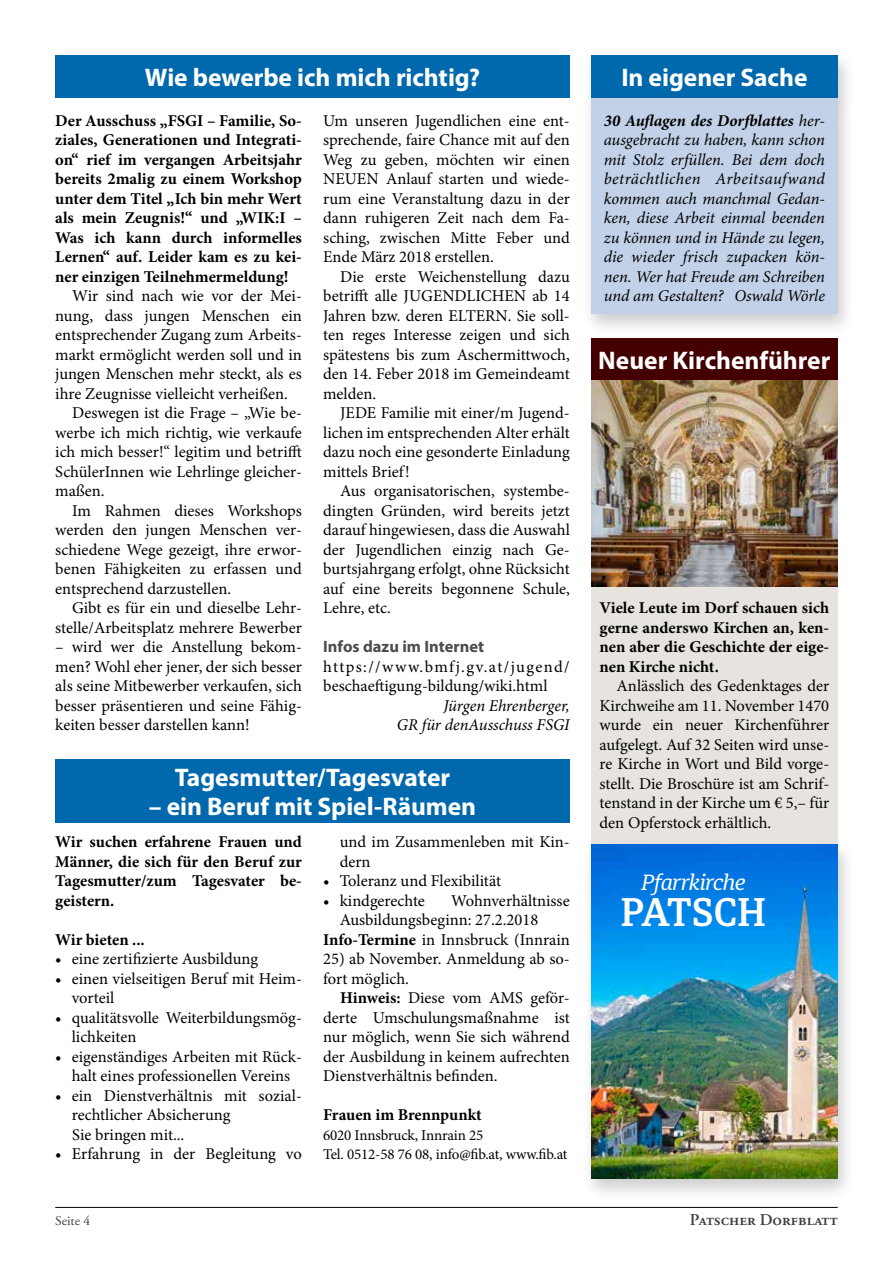
<style>
.page{position:relative;width:893px;height:1263px;background:#fff}
.page>*{position:absolute;margin:0;border:0;box-sizing:border-box;transform-origin:0 0}
.t1{font:600 39.9px "Diaria Pro";color:#fff}
.t2{font:700 25.5px "Myriad Pro";letter-spacing:-.005em;color:#fff}
.t3{font:600 22.95px/25.5px "Diaria Pro";color:#fff}
.t4{font:italic 21.9px "Diaria Pro";letter-spacing:-.05em;color:#fff}
.t5{font:16.5px/19.5px "Minion Pro";color:#000;text-align:justify}
.t6{font:700 16.5px/19.5px "Minion Pro";color:#000;text-align:justify}
.t7{font:italic 16.5px/19.5px "Minion Pro";letter-spacing:-.005em;color:#000;text-align:right}
.t8{font:700 16.5px "Myriad Pro";color:#4d4d4f}
.t9{font:600 16.5px "Adobe Garamond Pro";color:#414042}
.t10{font:15px/19.5px "Minion Pro";letter-spacing:-.01em;color:#000}
.t11{font:13.5px "Adobe Garamond Pro";color:#414042}
.s1{font-weight:700}
</style>
<div class="page">
<hr style="left:55px;top:1207px;width:783px;height:1px;background:#000">
<div style="left:591px;top:338px;width:247px;height:841px;background:#e7e3de"></div>
<div style="left:55px;top:55px;width:515px;height:43px;background:#0068ac"></div>
<div style="left:55px;top:759px;width:515px;height:64px;background:#0068ac"></div>
<div style="left:591px;top:338px;width:247px;height:43px;background:#400"></div>
<div style="left:581px;top:839px;width:275px;height:362px;background:#000;opacity:.2"></div>
<img style="left:591px;top:845px;width:247px;height:334px">
<div style="left:581px;top:49px;width:275px;height:72px;background:#000;opacity:.2"></div>
<div style="left:591px;top:55px;width:247px;height:43px;background:#0068ac"></div>
<img style="left:591px;top:381px;width:247px;height:205px">
<div style="left:581px;top:92px;width:275px;height:245px;background:#000;opacity:.2"></div>
<div style="left:591px;top:98px;width:247px;height:216px;background:#c2d1e8"></div>
<h2 class="t2" style="left:145px;top:61px;width:337px">Wie bewerbe ich mich richtig?</h2>
<p class="t6" style="left:55px;top:110px;width:248px">Der Ausschuss „FSGI – Familie, So&shy;ziales, Generationen und Integrati&shy;on“ rief im vergangen Arbeitsjahr bereits 2malig zu einem Workshop unter dem Titel „Ich bin mehr Wert als mein Zeugnis!“ und „WIK:I – Was ich kann durch informelles Lernen“ auf. Leider kam es zu kei&shy;ner einzigen Teilnehmermeldung!</p>
<p class="t5" style="left:72px;top:286px;width:231px">Wir sind nach wie vor der Mei-</p>
<p class="t5" style="left:55px;top:306px;width:248px">nung, dass jungen Menschen ein</p>
<p class="t5" style="left:55px;top:325px;width:248px">entsprechender Zugang zum Arbeits-</p>
<p class="t5" style="left:55px;top:345px;width:248px">markt ermöglicht werden soll und in</p>
<p class="t5" style="left:55px;top:364px;width:248px">jungen Menschen mehr steckt, als es</p>
<p class="t5" style="left:55px;top:384px;width:234px">ihre Zeugnisse vielleicht verheißen.</p>
<p class="t5" style="left:72px;top:403px;width:231px">Deswegen ist die Frage – „Wie be-</p>
<p class="t5" style="left:55px;top:423px;width:248px">werbe ich mich richtig, wie verkaufe</p>
<p class="t5" style="left:55px;top:442px;width:248px">ich mich besser!“ legitim und betrifft</p>
<p class="t5" style="left:55px;top:462px;width:248px">SchülerInnen wie Lehrlinge gleicher-</p>
<p class="t5" style="left:55px;top:481px;width:51px">maßen.</p>
<p class="t5" style="left:72px;top:501px;width:231px">Im Rahmen dieses Workshops</p>
<p class="t5" style="left:55px;top:520px;width:248px">werden den jungen Menschen ver-</p>
<p class="t5" style="left:55px;top:540px;width:248px">schiedene Wege gezeigt, ihre erwor-</p>
<p class="t5" style="left:55px;top:559px;width:248px">benen Fähigkeiten zu erfassen und</p>
<p class="t5" style="left:55px;top:579px;width:177px">entsprechend darzustellen.</p>
<p class="t5" style="left:72px;top:598px;width:231px">Gibt es für ein und dieselbe Lehr-</p>
<p class="t5" style="left:55px;top:618px;width:248px">stelle/Arbeitsplatz mehrere Bewerber</p>
<p class="t5" style="left:55px;top:637px;width:248px">– wird wer die Anstellung bekom&shy;men? Wohl eher jener, der sich besser als seine Mitbewerber verkaufen, sich besser präsentieren und seine Fähig&shy;keiten besser darstellen kann!</p>
<p class="t5" style="left:323px;top:111px;width:248px">Um unseren Jugendlichen eine ent&shy;sprechende, faire Chance mit auf den Weg zu geben, möchten wir einen NEUEN Anlauf starten und wiede&shy;rum eine Veranstaltung dazu in der dann ruhigeren Zeit nach dem Fa&shy;sching, zwischen Mitte Feber und Ende März 2018 erstellen.</p>
<p class="t5" style="left:323px;top:267px;width:248px;text-indent:17px">Die erste Weichenstellung dazu betrifft alle JUGENDLICHEN ab 14<br>Jahren bzw. deren ELTERN. Sie soll&shy;ten reges Interesse zeigen und sich spätestens bis zum Aschermittwoch, den 14. Feber 2018 im Gemeindeamt melden.</p>
<p class="t5" style="left:323px;top:403px;width:248px;text-indent:17px">JEDE Familie mit einer/m Jugend&shy;lichen im entsprechenden Alter erhält dazu noch eine gesonderte Einladung mittels Brief!</p>
<p class="t5" style="left:323px;top:481px;width:248px;text-indent:17px">Aus organisatorischen, systembe&shy;dingten Gründen, wird bereits jetzt darauf hingewiesen, dass die Auswahl der Jugendlichen einzig nach Ge&shy;burtsjahrgang erfolgt, ohne Rücksicht auf eine bereits begonnene Schule, Lehre, etc.</p>
<p class="t8" style="left:323px;top:636px;width:162px">Infos dazu im Internet</p>
<p class="t5" style="left:323px;top:657px;width:248px">https://www.bmfj.gv.at/jugend/ beschaeftigung-bildung/wiki.html</p>
<p class="t7" style="left:397px;top:696px;width:174px">Jürgen Ehrenberger,<br>GR für denAusschuss FSGI</p>
<h2 class="t2" style="left:175px;top:761px;width:277px">Tagesmutter/Tagesvater</h2>
<h2 class="t2" style="left:149px;top:789px;width:329px">– ein Beruf mit Spiel-Räumen</h2>
<p class="t6" style="left:55px;top:832px;width:248px">Wir suchen erfahrene Frauen und Männer, die sich für den Beruf zur Tagesmutter/zum Tagesvater be&shy;geistern.</p>
<p class="t6" style="left:55px;top:929px;width:91px">Wir bieten ...</p>
<p class="t5" style="left:55px;top:949px;width:204px">• eine zertifizierte Ausbildung</p>
<p class="t5" style="left:72px;top:969px;width:232px;text-indent:-16px">• einen vielseitigen Beruf mit Heim&shy;vorteil</p>
<p class="t5" style="left:72px;top:1008px;width:232px;text-indent:-16px">• qualitätsvolle Weiterbildungsmög&shy;lichkeiten</p>
<p class="t5" style="left:55px;top:1047px;width:248px;text-align:center">• eigenständiges Arbeiten mit Rück&shy;halt eines professionellen Vereins</p>
<p class="t5" style="left:72px;top:1086px;width:232px;text-align:left;text-indent:-16px">• ein Dienstverhältnis mit sozial&shy;rechtlicher Absicherung<br>Sie bringen mit...</p>
<p class="t5" style="left:55px;top:1144px;width:248px">• Erfahrung in der Begleitung vo</p>
<p class="t5" style="left:340px;top:832px;width:232px">und im Zusammenleben mit Kin&shy;dern</p>
<p class="t5" style="left:323px;top:871px;width:179px">• Toleranz und Flexibilität</p>
<p class="t5" style="left:323px;top:891px;width:103px">• kindgerechte</p>
<p class="t5" style="left:451px;top:891px;width:120px">Wohnverhältnisse</p>
<p class="t5" style="left:340px;top:910px;width:200px">Ausbildungsbeginn: 27.2.2018</p>
<p class="t5" style="left:323px;top:930px;width:248px"><span class="s1">Info-Termine</span> in Innsbruck (Innrain</p>
<p class="t5" style="left:323px;top:949px;width:248px">25) ab November. Anmeldung ab so&shy;fort möglich.</p>
<p class="t5" style="left:323px;top:988px;width:248px;text-indent:17px"><span class="s1">Hinweis:</span> Diese vom AMS geför&shy;derte Umschulungsmaßnahme ist nur möglich, wenn Sie sich während der Ausbildung in keinem aufrechten Dienstverhältnis befinden.</p>
<p class="t6" style="left:323px;top:1105px;width:160px">Frauen im Brennpunkt</p>
<p class="t10" style="left:323px;top:1125px;width:246px">6020 Innsbruck, Innrain 25<br>Tel. 0512-58 76 08, info@fib.at, www.fib.at</p>
<h2 class="t2" style="left:621px;top:61px;width:188px">In eigener Sache</h2>
<p class="t7" style="left:604px;top:110px;width:223px;text-align:justify"><span class="s1">30 Auflagen des Dorfblattes</span> her&shy;ausgebracht zu haben, kann schon mit Stolz erfüllen. Bei dem doch beträchtlichen Arbeitsaufwand kommen auch manchmal Gedan&shy;ken, diese Arbeit einmal beenden zu können und in Hände zu legen, die wieder frisch zupacken kön&shy;nen. Wer hat Freude am Schreiben und am Gestalten? Oswald Wörle</p>
<h2 class="t2" style="left:598px;top:344px;width:234px">Neuer Kirchenführer</h2>
<p class="t6" style="left:600px;top:598px;width:231px">Viele Leute im Dorf schauen sich gerne anderswo Kirchen an, ken&shy;nen aber die Geschichte der eige&shy;nen Kirche nicht.</p>
<p class="t5" style="left:600px;top:676px;width:231px;text-indent:17px">Anlässlich des Gedenktages der Kirchweihe am 11. November 1470 wurde ein neuer Kirchenführer aufgelegt. Auf 32 Seiten wird unse&shy;re Kirche in Wort und Bild vorge&shy;stellt. Die Broschüre ist am Schrif&shy;tenstand in der Kirche um € 5,– für den Opferstock erhältlich.</p>
<h3 class="t3" style="left:608px;top:861px;width:122px">Pfarrkirche<br>Patsch</h3>
<h3 class="t4" style="left:641px;top:869px;width:106px">Pfarrkirche</h3>
<h1 class="t1" style="left:620px;top:887px;width:147px">PATSCH</h1>
<p class="t11" style="left:55px;top:1212px;width:36px">Seite 4</p>
<p class="t9" style="left:690px;top:1210px;width:149px">Patscher Dorfblatt</p>
</div>
